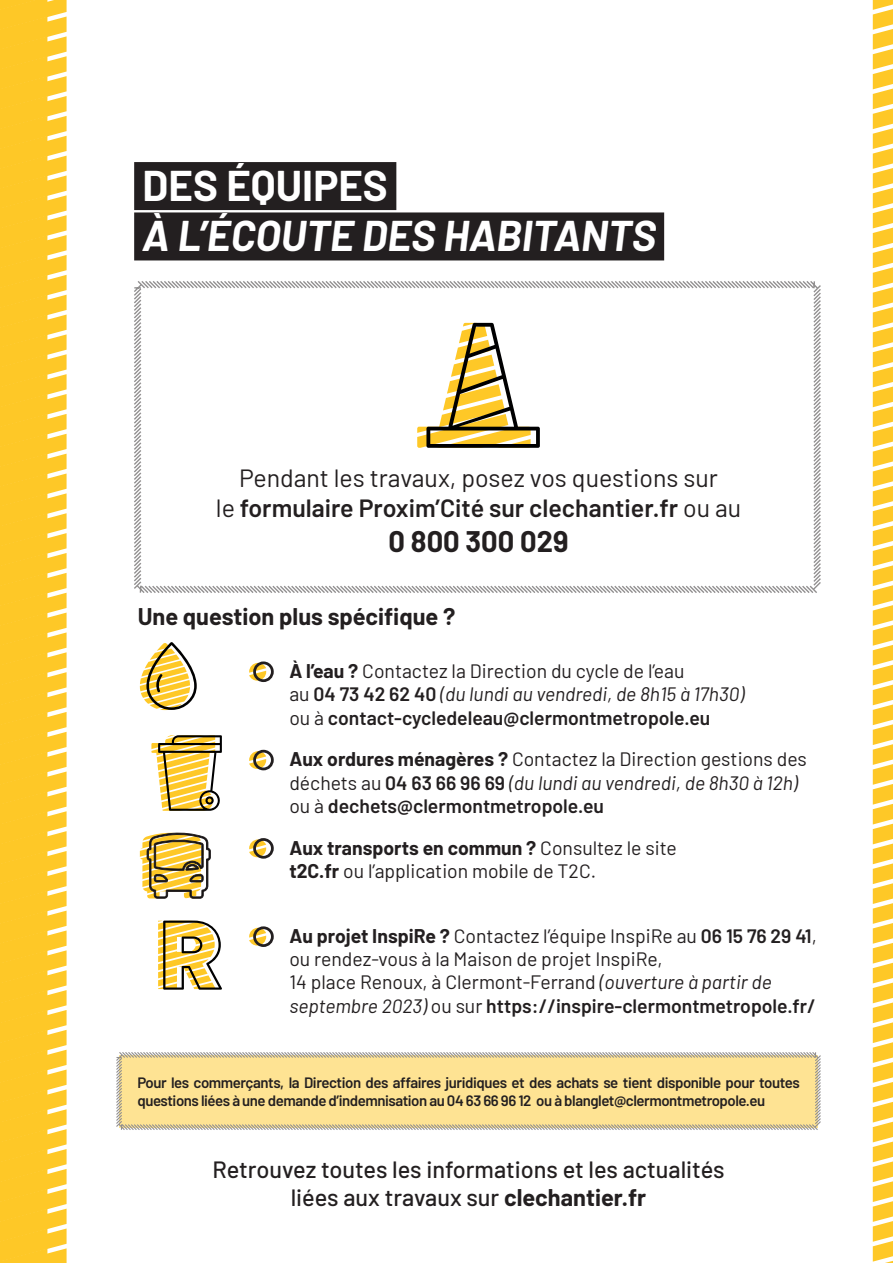
<style>
.page{position:relative;width:893px;height:1263px;background:#fff}
.page>*{position:absolute;margin:0;border:0;box-sizing:border-box;transform-origin:0 0}
.t1{font:italic 700 42px "Barlow";color:#fff}
.t2{font:700 42px "Barlow";color:#fff}
.t3{font:700 29.1px "Barlow";color:#231f20}
.t4{font:24.9px/29.8px "Barlow";color:#231f20;text-align:center}
.t5{font:500 23.55px/28.2px "Barlow";color:#231f20;text-align:center}
.t6{font:700 23.55px "Barlow";color:#231f20}
.t7{font:19.35px/23.2px "Barlow";color:#231f20}
.t8{font:600 19.35px/23.2px "Barlow";color:#231f20}
.t9{font:600 15px/18px "Barlow";letter-spacing:-.03em;color:#231f20}
.s1{font-weight:600}
.s2{font-weight:700}
.s3{font-weight:400}
.s4{font-weight:400;font-style:italic}
.s5{font-style:italic}
</style>
<div class="page">
<svg style="left:249px;top:838px;width:25px;height:21px"></svg>
<svg style="left:249px;top:749px;width:25px;height:22px"></svg>
<svg style="left:249px;top:661px;width:25px;height:22px"></svg>
<svg style="left:249px;top:926px;width:25px;height:21px"></svg>
<div style="left:134px;top:162px;width:262px;height:48px;background:#231f20"></div>
<div style="left:134px;top:212px;width:530px;height:48px;background:#231f20"></div>
<svg style="left:873px;top:0;width:20px;height:1263px"></svg>
<svg style="left:0;top:0;width:67px;height:1263px;background:#fecb36"></svg>
<svg style="left:116px;top:1052px;width:705px;height:78px;background:#f5dd96"></svg>
<svg style="left:140px;top:642px;width:57px;height:68px"></svg>
<svg style="left:158px;top:920px;width:64px;height:70px"></svg>
<svg style="left:151px;top:735px;width:71px;height:76px"></svg>
<svg style="left:140px;top:832px;width:71px;height:67px"></svg>
<svg style="left:134px;top:281px;width:687px;height:312px"></svg>
<h1 class="t2" style="left:143px;top:155px;width:247px">DES ÉQUIPES</h1>
<h1 class="t1" style="left:142px;top:205px;width:515px">À L’ÉCOUTE DES HABITANTS</h1>
<p class="t4" style="left:216px;top:461px;width:527px">Pendant les travaux, posez vos questions sur<br>le <span class="s1">formulaire Proxim’Cité sur clechantier.fr</span> ou au</p>
<h2 class="t3" style="left:389px;top:519px;width:182px">0 800 300 029</h2>
<p class="t6" style="left:138px;top:599px;width:319px">Une question plus spécifique ?</p>
<p class="t8" style="left:289px;top:658px;width:456px"><span class="s2">À l’eau ?</span> <span class="s3">Contactez la Direction du cycle de l’eau<br>au</span> 04 73 42 62 40 <span class="s4">(du lundi au vendredi, de 8h15 à 17h30) </span><span class="s3">ou à</span> contact-cycledeleau@clermontmetropole.eu</p>
<p class="t7" style="left:289px;top:746px;width:519px"><span class="s2">Aux ordures ménagères ?</span> Contactez la Direction gestions des déchets au <span class="s1">04 63 66 96 69</span> <span class="s5">(du lundi au vendredi, de 8h30 à 12h) </span>ou à <span class="s1">dechets@clermontmetropole.eu</span></p>
<p class="t7" style="left:289px;top:834px;width:389px"><span class="s2">Aux transports en commun ?</span> Consultez le site <span class="s2">t2C.fr</span> ou l’application mobile de T2C.</p>
<p class="t7" style="left:289px;top:923px;width:529px"><span class="s2">Au projet InspiRe ?</span> Contactez l’équipe InspiRe au <span class="s1">06 15 76 29 41</span>, ou rendez-vous à la Maison de projet InspiRe,<br>14 place Renoux, à Clermont-Ferrand <span class="s5">(ouverture à partir de septembre 2023)</span> ou sur <span class="s1">https://inspire-clermontmetropole.fr/</span></p>
<p class="t9" style="left:137px;top:1072px;width:664px">Pour les commerçants, la Direction des affaires juridiques et des achats se tient disponible pour toutes questions liées à une demande d’indemnisation au 04 63 66 96 12 ou à blanglet@clermontmetropole.eu</p>
<p class="t5" style="left:212px;top:1153px;width:514px">Retrouvez toutes les informations et les actualités liées aux travaux sur <span class="s2">clechantier.fr</span></p>
</div>
